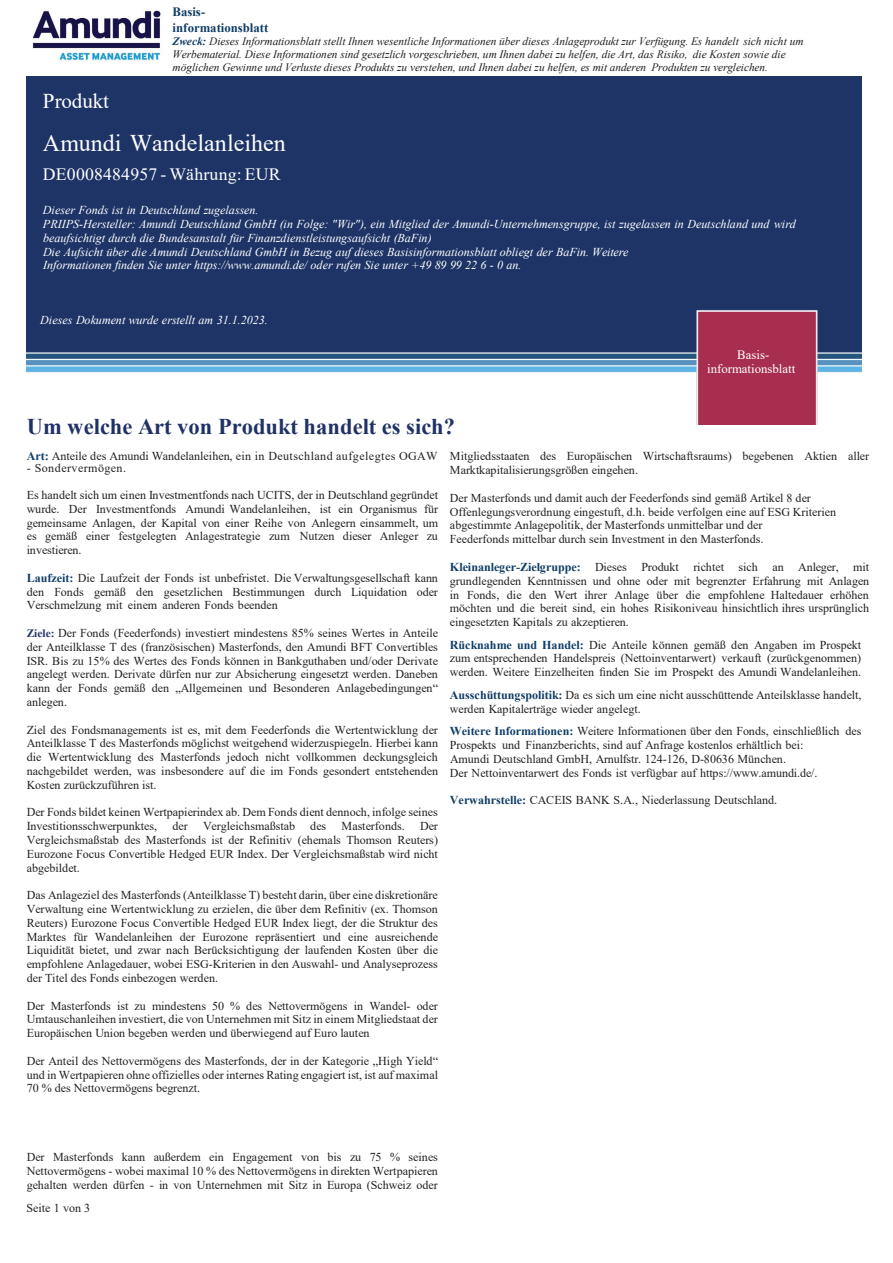
<style>
.page{position:relative;width:893px;height:1263px;background:#fff}
.page>*{position:absolute;margin:0;border:0;box-sizing:border-box;transform-origin:0 0}
.t1{font:24px "Times New Roman";color:#fff}
.t2{font:700 22.5px "Times New Roman";letter-spacing:.005em;color:#203166}
.t3{font:21px "Times New Roman";letter-spacing:-.005em;color:#fff}
.t4{font:17.25px "Times New Roman";letter-spacing:.01em;color:#fff}
.t5{font:700 12.75px/15.5px "Times New Roman";color:#0f3d66}
.t6{font:12.75px/14.4px "Times New Roman";letter-spacing:.005em;color:#fff;text-align:center}
.t7{font:12px/13.8px "Times New Roman";letter-spacing:-.005em;color:#231f20;text-align:justify}
.t8{font:italic 12px/14px "Times New Roman";letter-spacing:-.005em;color:#fff}
.t9{font:12px "Times New Roman";letter-spacing:.015em;color:#231f20}
.t10{font:12px "Times New Roman";letter-spacing:.035em;color:#231f20}
.t11{font:italic 11.4px/12.9px "Times New Roman";letter-spacing:-.01em;color:#231f20}
.s1{font-weight:700;color:#0f3d66}
.s2{font-weight:700;font-size:11.4px;color:#203166}
</style>
<div class="page">
<img style="left:27px;top:76px;width:834px;height:348px">
<img style="left:32px;top:10px;width:129px;height:51px">
<h3 class="t3" style="left:43px;top:86px;width:68px">Produkt</h3>
<p class="t5" style="left:173px;top:4px;width:97px">Basis&shy;informationsblatt</p>
<p class="t11" style="left:173px;top:35px;width:633px"><span class="s1">Zweck:</span> Dieses Informationsblatt stellt Ihnen wesentliche Informationen über dieses Anlageprodukt zur Verfügung. Es handelt sich nicht um<br>Werbematerial. Diese Informationen sind gesetzlich vorgeschrieben, um Ihnen dabei zu helfen, die Art, das Risiko, die Kosten sowie die möglichen Gewinne und Verluste dieses Produkts zu verstehen, und Ihnen dabei zu helfen, es mit anderen Produkten zu vergleichen.</p>
<h1 class="t1" style="left:43px;top:126px;width:244px">Amundi Wandelanleihen</h1>
<h3 class="t4" style="left:43px;top:162px;width:239px">DE0008484957 - Währung: EUR</h3>
<p class="t8" style="left:43px;top:203px;width:754px">Dieser Fonds ist in Deutschland zugelassen.<br>PRIIPS-Hersteller: Amundi Deutschland GmbH (in Folge: "Wir"), ein Mitglied der Amundi-Unternehmensgruppe, ist zugelassen in Deutschland und wird beaufsichtigt durch die Bundesanstalt für Finanzdienstleistungsaufsicht (BaFin)<br>Die Aufsicht über die Amundi Deutschland GmbH in Bezug auf dieses Basisinformationsblatt obliegt der BaFin. Weitere<br>Informationen finden Sie unter https://www.amundi.de/ oder rufen Sie unter +49 89 99 22 6 - 0 an.</p>
<p class="t8" style="left:40px;top:312px;width:229px">Dieses Dokument wurde erstellt am 31.1.2023.</p>
<p class="t6" style="left:707px;top:347px;width:89px">Basis&shy;informationsblatt</p>
<h2 class="t2" style="left:27px;top:410px;width:430px">Um welche Art von Produkt handelt es sich?</h2>
<p class="t9" style="left:27px;top:447px;width:412px"><span class="s1">Art:</span> Anteile des Amundi Wandelanleihen, ein in Deutschland aufgelegtes OGAW</p>
<p class="t10" style="left:27px;top:459px;width:101px">- Sondervermögen.</p>
<p class="t7" style="left:27px;top:488px;width:413px">Es handelt sich um einen Investmentfonds nach UCITS, der in Deutschland gegründet wurde. Der Investmentfonds Amundi Wandelanleihen, ist ein Organismus für gemeinsame Anlagen, der Kapital von einer Reihe von Anlegern einsammelt, um es gemäß einer festgelegten Anlagestrategie zum Nutzen dieser Anleger zu investieren.</p>
<p class="t7" style="left:27px;top:570px;width:413px"><span class="s1">Laufzeit:</span> Die Laufzeit der Fonds ist unbefristet. Die Verwaltungsgesellschaft kann den Fonds gemäß den gesetzlichen Bestimmungen durch Liquidation oder Verschmelzung mit einem anderen Fonds beenden</p>
<p class="t7" style="left:27px;top:626px;width:413px"><span class="s2">Ziele:</span> Der Fonds (Feederfonds) investiert mindestens 85% seines Wertes in Anteile der Anteilklasse T des (französischen) Masterfonds, den Amundi BFT Convertibles ISR. Bis zu 15% des Wertes des Fonds können in Bankguthaben und/oder Derivate angelegt werden. Derivate dürfen nur zur Absicherung eingesetzt werden. Daneben kann der Fonds gemäß den „Allgemeinen und Besonderen Anlagebedingungen“ anlegen.</p>
<p class="t7" style="left:27px;top:722px;width:413px">Ziel des Fondsmanagements ist es, mit dem Feederfonds die Wertentwicklung der Anteilklasse T des Masterfonds möglichst weitgehend widerzuspiegeln. Hierbei kann die Wertentwicklung des Masterfonds jedoch nicht vollkommen deckungsgleich nachgebildet werden, was insbesondere auf die im Fonds gesondert entstehenden Kosten zurückzuführen ist.</p>
<p class="t7" style="left:27px;top:805px;width:412px">Der Fonds bildet keinen Wertpapierindex ab. Dem Fonds dient dennoch, infolge seines<br>Investitionsschwerpunktes,</p>
<p class="t7" style="left:450px;top:449px;width:421px">Mitgliedsstaaten des Europäischen Wirtschaftsraums) begebenen Aktien aller<br>Marktkapitalisierungsgrößen eingehen.</p>
<p class="t7" style="left:450px;top:491px;width:388px;text-align:left">Der Masterfonds und damit auch der Feederfonds sind gemäß Artikel 8 der Offenlegungsverordnung eingestuft, d.h. beide verfolgen eine auf ESG Kriterien abgestimmte Anlagepolitik, der Masterfonds unmittelbar und der<br>Feederfonds mittelbar durch sein Investment in den Masterfonds.</p>
<p class="t7" style="left:450px;top:559px;width:421px"><span class="s1">Kleinanleger-Zielgruppe:</span> Dieses Produkt richtet sich an Anleger, mit grundlegenden Kenntnissen und ohne oder mit begrenzter Erfahrung mit Anlagen in Fonds, die den Wert ihrer Anlage über die empfohlene Haltedauer erhöhen möchten und die bereit sind, ein hohes Risikoniveau hinsichtlich ihres ursprünglich eingesetzten Kapitals zu akzeptieren.</p>
<p class="t7" style="left:450px;top:637px;width:413px"><span class="s1">Rücknahme und Handel:</span> Die Anteile können gemäß den Angaben im Prospekt zum entsprechenden Handelspreis (Nettoinventarwert) verkauft (zurückgenommen) werden. Weitere Einzelheiten finden Sie im Prospekt des Amundi Wandelanleihen.</p>
<p class="t7" style="left:450px;top:688px;width:413px"><span class="s1">Ausschüttungspolitik:</span> Da es sich um eine nicht ausschüttende Anteilsklasse handelt, werden Kapitalerträge wieder angelegt.</p>
<p class="t7" style="left:450px;top:724px;width:413px;text-align:left"><span class="s1">Weitere Informationen:</span> Weitere Informationen über den Fonds, einschließlich des Prospekts und Finanzberichts, sind auf Anfrage kostenlos erhältlich bei:<br>Amundi Deutschland GmbH, Arnulfstr. 124-126, D-80636 München.<br>Der Nettoinventarwert des Fonds ist verfügbar auf https://www.amundi.de/.</p>
<p class="t7" style="left:450px;top:792px;width:329px"><span class="s1">Verwahrstelle:</span> CACEIS BANK S.A., Niederlassung Deutschland.</p>
<p class="t7" style="left:172px;top:819px;width:17px">der</p>
<p class="t7" style="left:203px;top:819px;width:94px">Vergleichsmaßstab</p>
<p class="t7" style="left:310px;top:819px;width:18px">des</p>
<p class="t7" style="left:342px;top:819px;width:65px">Masterfonds.</p>
<p class="t7" style="left:27px;top:819px;width:413px;text-indent:393px">Der Vergleichsmaßstab des Masterfonds ist der Refinitiv (ehemals Thomson Reuters)<br>Eurozone Focus Convertible Hedged EUR Index. Der Vergleichsmaßstab wird nicht abgebildet.</p>
<p class="t7" style="left:27px;top:888px;width:413px">Das Anlageziel des Masterfonds (Anteilklasse T) besteht darin, über eine diskretionäre Verwaltung eine Wertentwicklung zu erzielen, die über dem Refinitiv (ex. Thomson Reuters) Eurozone Focus Convertible Hedged EUR Index liegt, der die Struktur des Marktes für Wandelanleihen der Eurozone repräsentiert und eine ausreichende Liquidität bietet, und zwar nach Berücksichtigung der laufenden Kosten über die empfohlene Anlagedauer, wobei ESG-Kriterien in den Auswahl- und Analyseprozess der Titel des Fonds einbezogen werden.</p>
<p class="t7" style="left:27px;top:998px;width:413px">Der Masterfonds ist zu mindestens 50 % des Nettovermögens in Wandel- oder Umtauschanleihen investiert, die von Unternehmen mit Sitz in einem Mitgliedstaat der Europäischen Union begeben werden und überwiegend auf Euro lauten</p>
<p class="t7" style="left:27px;top:1053px;width:413px">Der Anteil des Nettovermögens des Masterfonds, der in der Kategorie „High Yield“ und in Wertpapieren ohne offizielles oder internes Rating engagiert ist, ist auf maximal 70 % des Nettovermögens begrenzt.</p>
<p class="t7" style="left:27px;top:1150px;width:413px">Der Masterfonds kann außerdem ein Engagement von bis zu 75 % seines Nettovermögens - wobei maximal 10 % des Nettovermögens in direkten Wertpapieren gehalten werden dürfen - in von Unternehmen mit Sitz in Europa (Schweiz oder</p>
<p class="t7" style="left:27px;top:1200px;width:65px">Seite 1 von 3</p>
</div>
